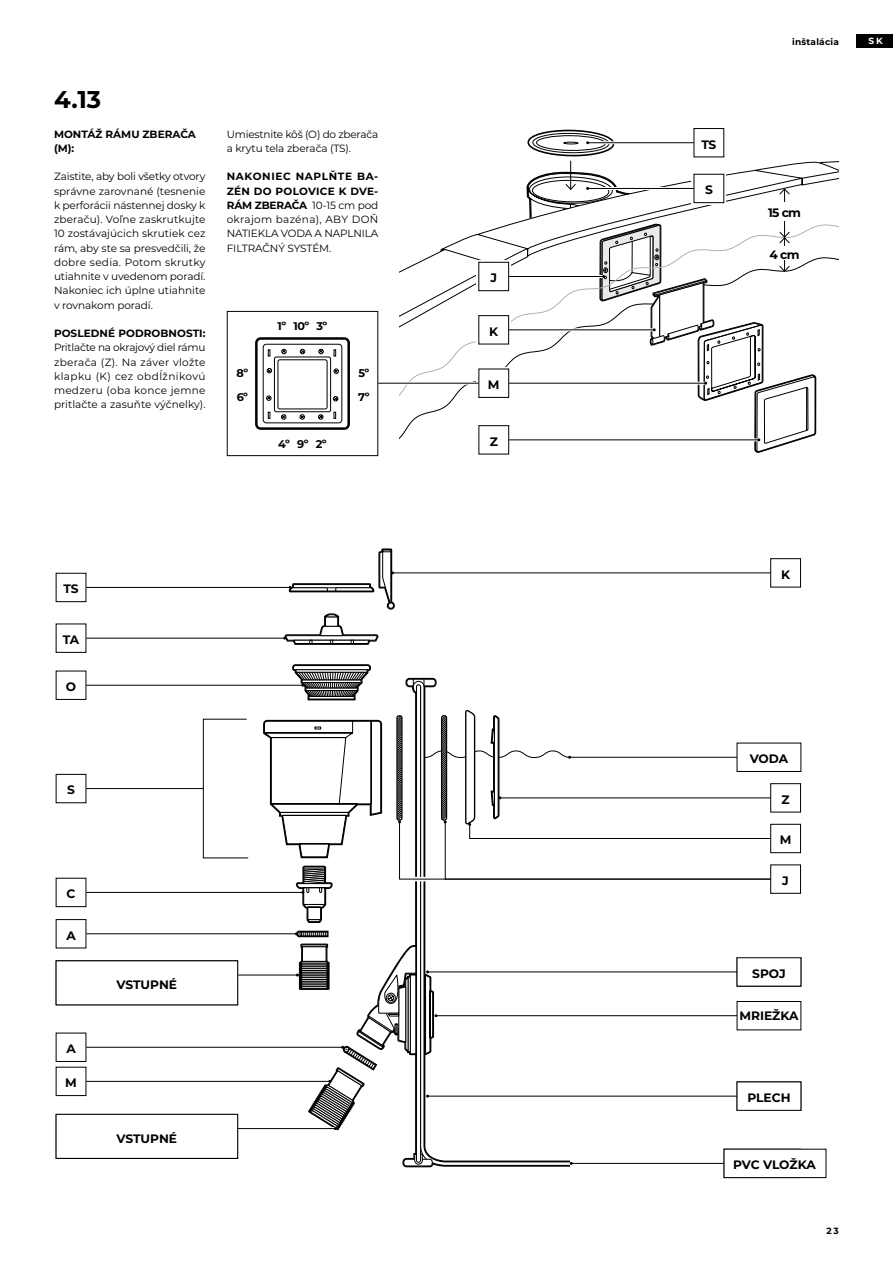
<style>
.page{position:relative;width:893px;height:1263px;background:#fff}
.page>*{position:absolute;margin:0;border:0;box-sizing:border-box;transform-origin:0 0}
.t1{font:700 24.15px "Montserrat";color:#000}
.t2{font:700 12.15px "Montserrat";letter-spacing:-.01em;color:#000}
.t3{font:700 11.25px/24.6px "Montserrat";letter-spacing:-.05em;color:#000}
.t4{font:10.5px/14.2px "Montserrat";letter-spacing:-.01em;color:#000;text-align:justify}
.t5{font:700 10.5px/14.2px "Montserrat";letter-spacing:.005em;color:#000}
.t6{font:700 9px "Montserrat";letter-spacing:.02em;color:#000}
.t7{font:700 9px "Montserrat";color:#fff}
.s1{font-weight:700}
</style>
<div class="page">
<div style="left:857px;top:34px;width:36px;height:13px;background:#000"></div>
<div style="left:735px;top:741px;width:68px;height:32px;background:#969696"></div>
<svg style="left:263px;top:720px;width:119px;height:138px"></svg>
<div style="left:407px;top:679px;width:29px;height:7px;border:1px solid #000;border-radius:3px"></div>
<svg style="left:413px;top:681px;width:157px;height:485px"></svg>
<div style="left:404px;top:1159px;width:28px;height:7px;background:#fff;border-radius:3px"></div>
<div style="left:404px;top:1159px;width:28px;height:7px;border:1px solid #000;border-radius:3px"></div>
<svg style="left:414px;top:1154px;width:9px;height:11px"></svg>
<div style="left:416px;top:685px;width:5px;height:477px;background:#fff;border-radius:2px"></div>
<div style="left:416px;top:684px;width:5px;height:478px;border:1px solid #000;border-radius:2px"></div>
<svg style="left:400px;top:224px;width:439px;height:176px"></svg>
<svg style="left:770px;top:559px;width:32px;height:29px"></svg>
<svg style="left:55px;top:623px;width:32px;height:30px"></svg>
<svg style="left:55px;top:670px;width:32px;height:30px"></svg>
<svg style="left:55px;top:877px;width:32px;height:31px"></svg>
<svg style="left:55px;top:919px;width:32px;height:30px"></svg>
<svg style="left:55px;top:1032px;width:32px;height:30px"></svg>
<svg style="left:55px;top:1066px;width:32px;height:31px"></svg>
<svg style="left:55px;top:773px;width:32px;height:31px"></svg>
<svg style="left:55px;top:572px;width:32px;height:31px"></svg>
<svg style="left:773px;top:823px;width:29px;height:31px"></svg>
<svg style="left:773px;top:784px;width:29px;height:29px"></svg>
<div style="left:771px;top:559px;width:29px;height:28px;background:#fff"></div>
<div style="left:770px;top:558px;width:31px;height:29px;border:1px solid #000"></div>
<div style="left:56px;top:624px;width:30px;height:28px;background:#fff"></div>
<div style="left:56px;top:671px;width:30px;height:28px;background:#fff"></div>
<div style="left:56px;top:878px;width:30px;height:29px;background:#fff"></div>
<div style="left:56px;top:919px;width:30px;height:29px;background:#fff"></div>
<div style="left:56px;top:1033px;width:30px;height:28px;background:#fff"></div>
<div style="left:56px;top:1067px;width:30px;height:28px;background:#fff"></div>
<div style="left:56px;top:774px;width:30px;height:29px;background:#fff"></div>
<div style="left:56px;top:573px;width:30px;height:29px;background:#fff"></div>
<div style="left:771px;top:824px;width:29px;height:29px;background:#fff"></div>
<div style="left:770px;top:824px;width:31px;height:29px;border:1px solid #000"></div>
<div style="left:771px;top:784px;width:29px;height:28px;background:#fff"></div>
<div style="left:770px;top:783px;width:31px;height:29px;border:1px solid #000"></div>
<hr style="left:428px;top:970px;width:342px;height:3px;background:#fff">
<hr style="left:428px;top:1095px;width:342px;height:2px;background:#fff">
<hr style="left:392px;top:572px;width:379px;height:1px;background:#000">
<hr style="left:86px;top:638px;width:199px;height:1px;background:#000">
<hr style="left:86px;top:685px;width:217px;height:1px;background:#000">
<svg style="left:292px;top:664px;width:79px;height:36px"></svg>
<hr style="left:86px;top:892px;width:217px;height:1px;background:#000">
<svg style="left:296px;top:866px;width:37px;height:57px"></svg>
<hr style="left:86px;top:933px;width:210px;height:1px;background:#000">
<svg style="left:295px;top:930px;width:34px;height:7px"></svg>
<hr style="left:86px;top:1047px;width:257px;height:1px;background:#000">
<hr style="left:86px;top:1081px;width:244px;height:1px;background:#000">
<hr style="left:86px;top:975px;width:211px;height:1px;background:#000">
<hr style="left:86px;top:1128px;width:249px;height:1px;background:#000">
<hr style="left:86px;top:788px;width:117px;height:1px;background:#000">
<hr style="left:86px;top:587px;width:204px;height:1px;background:#000">
<svg style="left:283px;top:548px;width:112px;height:97px"></svg>
<hr style="left:428px;top:971px;width:343px;height:1px;background:#000">
<hr style="left:428px;top:1096px;width:343px;height:1px;background:#000">
<hr style="left:571px;top:1163px;width:200px;height:1px;background:#000">
<svg style="left:477px;top:260px;width:34px;height:33px"></svg>
<div style="left:479px;top:262px;width:30px;height:29px;background:#fff"></div>
<div style="left:478px;top:262px;width:31px;height:29px;border:1px solid #000"></div>
<hr style="left:509px;top:275px;width:94px;height:3px;background:#fff">
<hr style="left:509px;top:276px;width:95px;height:1px;background:#000">
<svg style="left:477px;top:314px;width:34px;height:32px"></svg>
<div style="left:479px;top:316px;width:30px;height:28px;background:#fff"></div>
<div style="left:478px;top:315px;width:31px;height:29px;border:1px solid #000"></div>
<hr style="left:509px;top:328px;width:145px;height:3px;background:#fff">
<hr style="left:509px;top:329px;width:145px;height:1px;background:#000">
<svg style="left:477px;top:367px;width:34px;height:32px"></svg>
<div style="left:479px;top:369px;width:30px;height:28px;background:#fff"></div>
<div style="left:478px;top:369px;width:31px;height:29px;border:1px solid #000"></div>
<hr style="left:510px;top:382px;width:195px;height:3px;background:#fff">
<hr style="left:509px;top:383px;width:197px;height:1px;background:#000">
<svg style="left:255px;top:337px;width:95px;height:93px"></svg>
<div style="left:227px;top:311px;width:151px;height:145px;border:1px solid #000"></div>
<svg style="left:478px;top:425px;width:32px;height:30px"></svg>
<div style="left:479px;top:426px;width:30px;height:28px;background:#fff"></div>
<div style="left:478px;top:425px;width:31px;height:29px;border:1px solid #000"></div>
<hr style="left:380px;top:382px;width:98px;height:3px;background:#fff">
<hr style="left:509px;top:439px;width:250px;height:1px;background:#000">
<svg style="left:519px;top:128px;width:297px;height:325px"></svg>
<hr style="left:378px;top:383px;width:100px;height:1px;background:#000">
<div style="left:737px;top:743px;width:64px;height:28px;background:#fff"></div>
<div style="left:737px;top:743px;width:64px;height:29px;border:1px solid #000"></div>
<svg style="left:203px;top:718px;width:46px;height:141px"></svg>
<hr style="left:436px;top:1014px;width:334px;height:3px;background:#fff">
<hr style="left:436px;top:1015px;width:335px;height:1px;background:#000">
<svg style="left:296px;top:943px;width:141px;height:187px"></svg>
<div style="left:737px;top:1001px;width:64px;height:29px;background:#fff"></div>
<div style="left:737px;top:1001px;width:64px;height:29px;border:1px solid #000"></div>
<div style="left:56px;top:961px;width:182px;height:44px;background:#fff"></div>
<div style="left:56px;top:960px;width:182px;height:45px;border:1px solid #000"></div>
<div style="left:56px;top:1114px;width:182px;height:44px;background:#fff"></div>
<div style="left:56px;top:1114px;width:182px;height:45px;border:1px solid #000"></div>
<div style="left:769px;top:863px;width:34px;height:32px;background:#f2f2f2"></div>
<div style="left:771px;top:865px;width:29px;height:28px;background:#fff"></div>
<div style="left:770px;top:864px;width:31px;height:30px;border:1px solid #000"></div>
<hr style="left:389px;top:877px;width:381px;height:4px;background:#fff">
<svg style="left:396px;top:710px;width:377px;height:170px"></svg>
<div style="left:737px;top:958px;width:64px;height:28px;background:#fff"></div>
<div style="left:737px;top:1082px;width:64px;height:28px;background:#fff"></div>
<div style="left:737px;top:1081px;width:64px;height:30px;border:1px solid #000"></div>
<div style="left:724px;top:1149px;width:102px;height:28px;background:#fff"></div>
<div style="left:724px;top:1149px;width:102px;height:29px;border:1px solid #000"></div>
<h1 class="t1" style="left:54px;top:82px;width:48px">4.13</h1>
<p class="t5" style="left:54px;top:126px;width:143px">MONTÁŽ RÁMU ZBERAČA (M):</p>
<p class="t4" style="left:54px;top:169px;width:153px">Zaistite, aby boli všetky otvory správne zarovnané (tesnenie k perforácii nástennej dosky k zberaču). Voľne zaskrutkujte 10 zostávajúcich skrutiek cez rám, aby ste sa presvedčili, že dobre sedia. Potom skrutky utiahnite v uvedenom poradí.<br>Nakoniec ich úplne utiahnite v rovnakom poradí.</p>
<p class="t5" style="left:54px;top:326px;width:153px">POSLEDNÉ PODROBNOSTI:</p>
<p class="t4" style="left:54px;top:340px;width:153px">Pritlačte na okrajový diel rámu zberača (Z). Na záver vložte klapku (K) cez obdĺžnikovú medzeru (oba konce jemne pritlačte a zasuňte výčnelky).</p>
<p class="t4" style="left:227px;top:126px;width:153px">Umiestnite kôš (O) do zberača a krytu tela zberača (TS).</p>
<p class="t4" style="left:227px;top:169px;width:153px"><span class="s1">NAKONIEC NAPLŇTE BA-ZÉN DO POLOVICE K DVE-RÁM ZBERAČA</span> 10-15 cm pod okrajom bazéna), ABY DOŇ NATIEKLA VODA A NAPLNILA FILTRAČNÝ SYSTÉM.</p>
<p class="t3" style="left:278px;top:313px;width:51px">1º 10º 3º</p>
<p class="t2" style="left:490px;top:269px;width:8px">J</p>
<p class="t2" style="left:489px;top:323px;width:11px">K</p>
<p class="t3" style="left:237px;top:360px;width:13px">8º<br>6º</p>
<p class="t3" style="left:358px;top:360px;width:13px">5º<br>7º</p>
<p class="t3" style="left:278px;top:431px;width:50px">4º 9º 2º</p>
<p class="t2" style="left:490px;top:433px;width:10px">Z</p>
<p class="t2" style="left:488px;top:376px;width:13px">M</p>
<p class="t2" style="left:63px;top:580px;width:17px">TS</p>
<p class="t2" style="left:63px;top:631px;width:18px">TA</p>
<p class="t2" style="left:66px;top:678px;width:12px">O</p>
<p class="t2" style="left:67px;top:781px;width:9px">S</p>
<p class="t2" style="left:67px;top:885px;width:10px">C</p>
<p class="t2" style="left:66px;top:927px;width:11px">A</p>
<p class="t2" style="left:66px;top:1040px;width:11px">A</p>
<p class="t2" style="left:65px;top:1074px;width:13px">M</p>
<p class="t2" style="left:117px;top:976px;width:62px">VSTUPNÉ</p>
<p class="t2" style="left:117px;top:1129px;width:62px">VSTUPNÉ</p>
<p class="t2" style="left:702px;top:136px;width:16px">TS</p>
<p class="t2" style="left:705px;top:181px;width:9px">S</p>
<p class="t6" style="left:792px;top:36px;width:48px">inštalácia</p>
<p class="t7" style="left:868px;top:34px;width:16px">SK</p>
<p class="t2" style="left:768px;top:204px;width:35px">15 cm</p>
<p class="t2" style="left:769px;top:246px;width:32px">4 cm</p>
<p class="t2" style="left:781px;top:566px;width:11px">K</p>
<p class="t2" style="left:750px;top:750px;width:40px">VODA</p>
<p class="t2" style="left:781px;top:791px;width:10px">Z</p>
<p class="t2" style="left:780px;top:831px;width:13px">M</p>
<p class="t2" style="left:782px;top:872px;width:8px">J</p>
<p class="t2" style="left:752px;top:965px;width:35px">SPOJ</p>
<p class="t2" style="left:739px;top:1007px;width:61px">MRIEŽKA</p>
<p class="t2" style="left:747px;top:1089px;width:45px">PLECH</p>
<p class="t2" style="left:733px;top:1156px;width:84px">PVC VLOŽKA</p>
<p class="t6" style="left:826px;top:1224px;width:14px">23</p>
</div>
